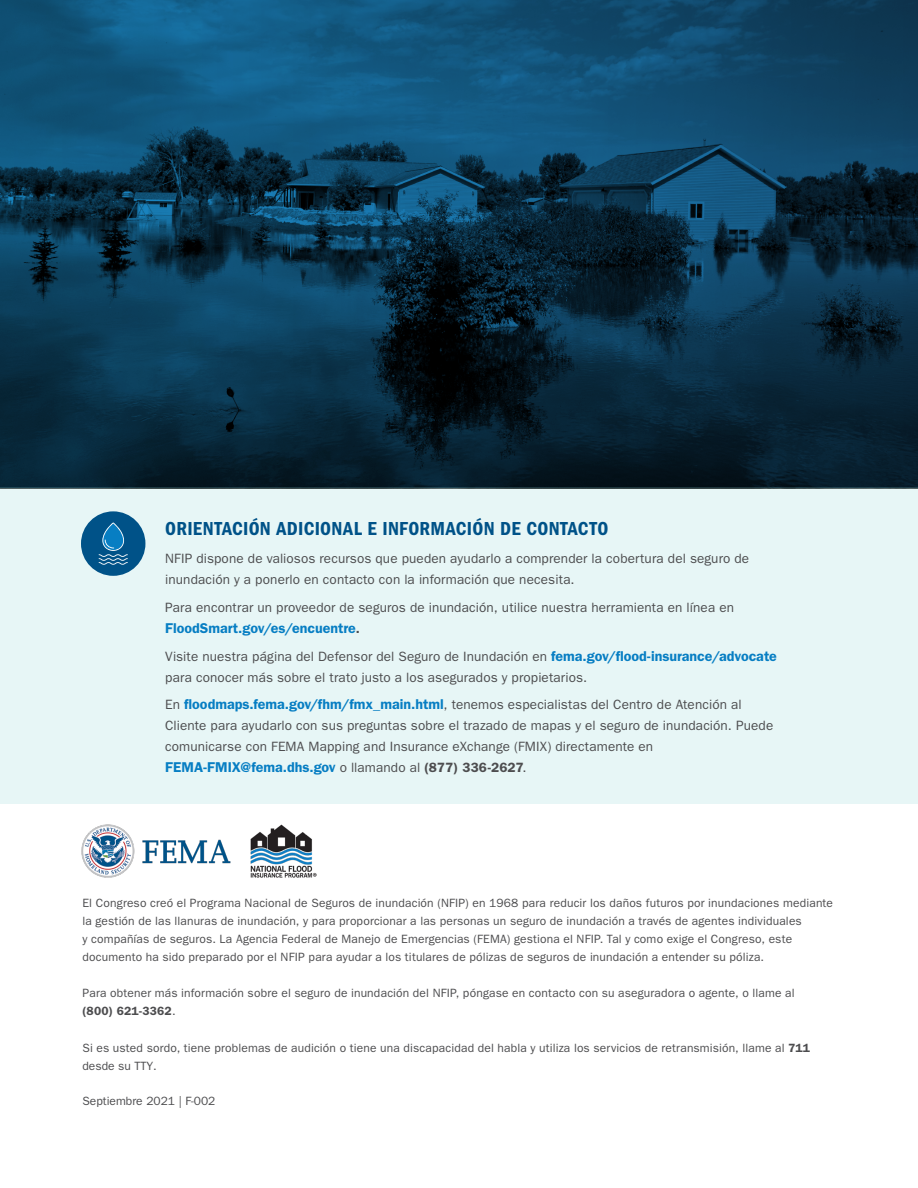
<style>
.page{position:relative;width:918px;height:1188px;background:#fff}
.page>*{position:absolute;margin:0;border:0;box-sizing:border-box;transform-origin:0 0}
.Subhead{font:19.5px "ITC Franklin Gothic Std Dm Cd";letter-spacing:.015em;color:#005288}
.Body_Text_Small{font:600 14.25px "ITC Franklin Gothic Std";color:#077ec3}
.Body_Text_Small-2{font:13.5px/21px "ITC Franklin Gothic Std";letter-spacing:.01em;color:#4d4d4f}
.Body_Text_Smaller{font:12px/18px "ITC Franklin Gothic Std";letter-spacing:.015em;color:#4d4d4f}
.s1{font-size:13.5px;color:#4d4d4f}
.s2{font-weight:600;font-size:14.25px;color:#077ec3}
.s3{font-weight:400;font-size:13.5px;color:#4d4d4f}
.s4{font-weight:600}
</style>
<div class="page">
<svg style="left:0;top:0;width:918px;height:488px;background:#0c3852"></svg>
<div style="left:0;top:488px;width:918px;height:316px;background:#e7f6f6"></div>
<div style="left:81px;top:511px;width:64px;height:65px;background:#005288;border-radius:50%"></div>
<svg style="left:99px;top:522px;width:29px;height:43px"></svg>
<img style="left:81px;top:824px;width:236px;height:54px">
<h3 class="Subhead" style="left:165px;top:518px;width:445px">ORIENTACIÓN ADICIONAL E INFORMACIÓN DE CONTACTO</h3>
<p class="Body_Text_Small-2" style="left:165px;top:548px;width:586px">NFIP dispone de valiosos recursos que pueden ayudarlo a comprender la cobertura del seguro de inundación y a ponerlo en contacto con la información que necesita.</p>
<p class="Body_Text_Small-2" style="left:165px;top:597px;width:570px">Para encontrar un proveedor de seguros de inundación, utilice nuestra herramienta en línea en</p>
<p class="Body_Text_Small" style="left:165px;top:619px;width:196px">FloodSmart.gov/es/encuentre<span class="s1">.</span></p>
<p class="Body_Text_Small-2" style="left:165px;top:646px;width:613px">Visite nuestra página del Defensor del Seguro de Inundación en <span class="s2">fema.gov/flood-insurance/advocate </span>para conocer más sobre el trato justo a los asegurados y propietarios.</p>
<p class="Body_Text_Small-2" style="left:165px;top:694px;width:610px">En <span class="s2">floodmaps.fema.gov/fhm/fmx_main.html</span>, tenemos especialistas del Centro de Atención al<br>Cliente para ayudarlo con sus preguntas sobre el trazado de mapas y el seguro de inundación. Puede comunicarse con FEMA Mapping and Insurance eXchange (FMIX) directamente en</p>
<p class="Body_Text_Small" style="left:165px;top:759px;width:363px">FEMA-FMIX@fema.dhs.gov <span class="s3">o llamando al</span> <span class="s1">(877) 336-2627</span><span class="s3">.</span></p>
<p class="Body_Text_Smaller" style="left:82px;top:894px;width:752px">El Congreso creó el Programa Nacional de Seguros de inundación (NFIP) en 1968 para reducir los daños futuros por inundaciones mediante la gestión de las llanuras de inundación, y para proporcionar a las personas un seguro de inundación a través de agentes individuales<br>y compañías de seguros. La Agencia Federal de Manejo de Emergencias (FEMA) gestiona el NFIP. Tal y como exige el Congreso, este documento ha sido preparado por el NFIP para ayudar a los titulares de pólizas de seguros de inundación a entender su póliza.</p>
<p class="Body_Text_Smaller" style="left:82px;top:984px;width:714px">Para obtener más información sobre el seguro de inundación del NFIP, póngase en contacto con su aseguradora o agente, o llame al <span class="s4">(800) 621-3362</span>.</p>
<p class="Body_Text_Smaller" style="left:82px;top:1039px;width:729px">Si es usted sordo, tiene problemas de audición o tiene una discapacidad del habla y utiliza los servicios de retransmisión, llame al <span class="s4">711 </span>desde su TTY.</p>
<p class="Body_Text_Smaller" style="left:82px;top:1092px;width:134px">Septiembre 2021 | F-002</p>
</div>
